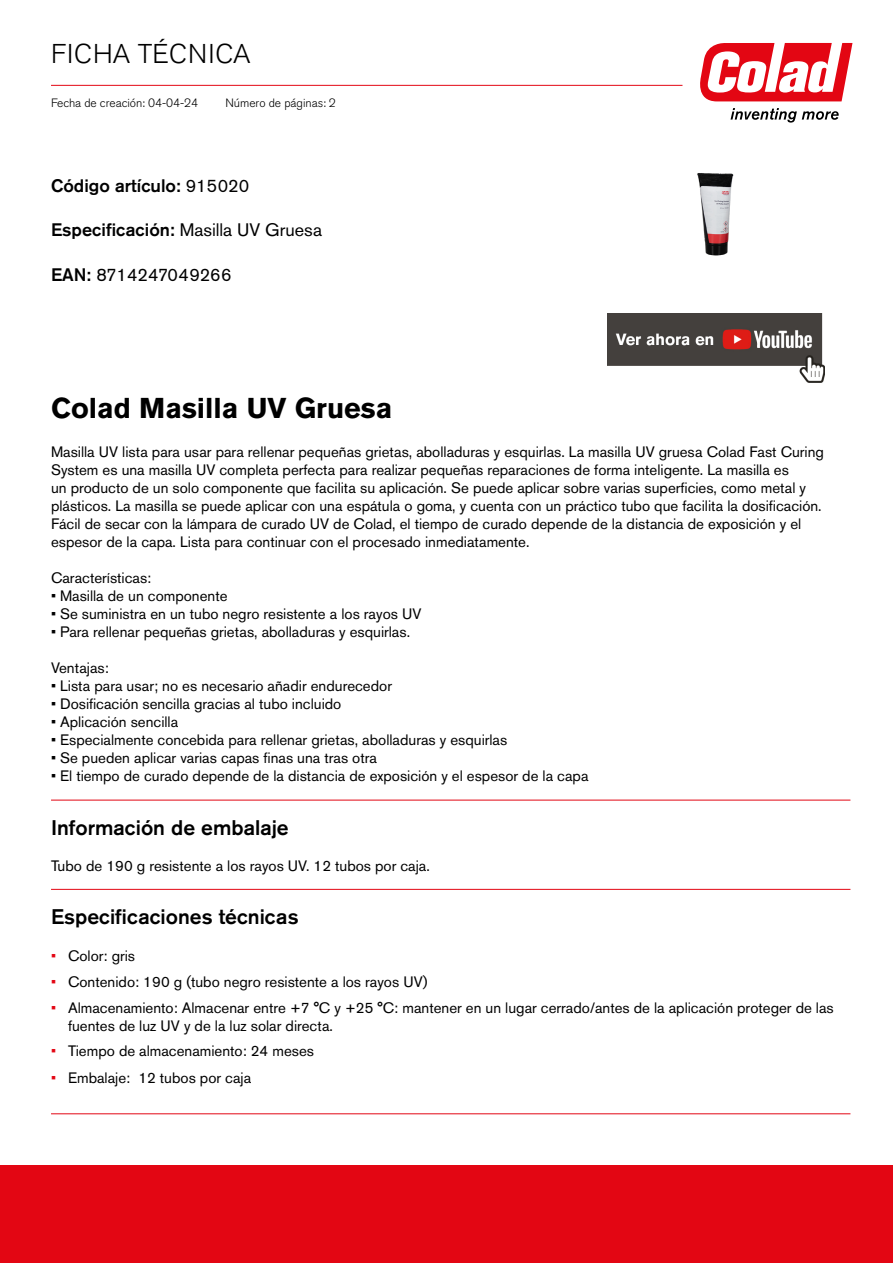
<style>
.page{position:relative;width:893px;height:1263px;background:#fff}
.page>*{position:absolute;margin:0;border:0;box-sizing:border-box;transform-origin:0 0}
.t1{font:700 28.5px "Akzidenz Grotesk Pro";color:#000}
.t2{font:300 27px "Akzidenz Grotesk Pro";letter-spacing:.03em;color:#000}
.t3{font:500 21px "Akzidenz Grotesk Pro";color:#000}
.t4{font:500 18px "Akzidenz Grotesk Pro";color:#000}
.t5{font:18px "Akzidenz Grotesk Pro";color:#000}
.t6{font:15px/18px "Akzidenz Grotesk Pro";color:#000}
.t7{font:300 12px "Akzidenz Grotesk Pro";color:#000}
.s1{font-weight:400}
.s2{font-weight:500}
.s3{color:#e30613}
</style>
<div class="page">
<svg style="left:700px;top:43px;width:152px;height:58px"></svg>
<svg style="left:731px;top:108px;width:108px;height:15px"></svg>
<hr style="left:51px;top:85px;width:631px;height:1px;background:#e30613">
<div style="left:0;top:1165px;width:893px;height:98px;background:#e30613"></div>
<hr style="left:51px;top:800px;width:799px;height:1px;background:#e30613">
<hr style="left:51px;top:889px;width:799px;height:1px;background:#e30613">
<hr style="left:51px;top:1113px;width:799px;height:1px;background:#e30613">
<img style="left:608px;top:313px;width:217px;height:70px">
<img style="left:697px;top:173px;width:37px;height:83px">
<h2 class="t2" style="left:51px;top:36px;width:201px">FICHA TÉCNICA</h2>
<p class="t7" style="left:225px;top:95px;width:112px">Número de páginas: 2</p>
<p class="t7" style="left:51px;top:95px;width:149px">Fecha de creación: 04-04-24</p>
<p class="t4" style="left:51px;top:174px;width:200px">Código artículo: <span class="s1">915020</span></p>
<p class="t4" style="left:51px;top:218px;width:273px">Especificación: <span class="s1">Masilla UV Gruesa</span></p>
<p class="t5" style="left:51px;top:263px;width:182px"><span class="s2">EAN:</span> 8714247049266</p>
<h1 class="t1" style="left:51px;top:389px;width:343px">Colad Masilla UV Gruesa</h1>
<p class="t6" style="left:51px;top:443px;width:774px">Masilla UV lista para usar para rellenar pequeñas grietas, abolladuras y esquirlas. La masilla UV gruesa Colad Fast Curing System es una masilla UV completa perfecta para realizar pequeñas reparaciones de forma inteligente. La masilla es<br>un producto de un solo componente que facilita su aplicación. Se puede aplicar sobre varias superficies, como metal y plásticos. La masilla se puede aplicar con una espátula o goma, y cuenta con un práctico tubo que facilita la dosificación.<br>Fácil de secar con la lámpara de curado UV de Colad, el tiempo de curado depende de la distancia de exposición y el espesor de la capa. Lista para continuar con el procesado inmediatamente.</p>
<p class="t6" style="left:51px;top:569px;width:102px">Características:</p>
<p class="t6" style="left:51px;top:587px;width:178px">• Masilla de un componente</p>
<p class="t6" style="left:51px;top:605px;width:372px">• Se suministra en un tubo negro resistente a los rayos UV</p>
<p class="t6" style="left:51px;top:623px;width:361px">• Para rellenar pequeñas grietas, abolladuras y esquirlas.</p>
<p class="t6" style="left:51px;top:659px;width:59px">Ventajas:</p>
<p class="t6" style="left:51px;top:677px;width:343px">• Lista para usar; no es necesario añadir endurecedor</p>
<p class="t6" style="left:51px;top:695px;width:292px">• Dosificación sencilla gracias al tubo incluido</p>
<p class="t6" style="left:51px;top:713px;width:129px">• Aplicación sencilla</p>
<p class="t6" style="left:51px;top:731px;width:458px">• Especialmente concebida para rellenar grietas, abolladuras y esquirlas</p>
<p class="t6" style="left:51px;top:749px;width:327px">• Se pueden aplicar varias capas finas una tras otra</p>
<p class="t6" style="left:51px;top:767px;width:539px">• El tiempo de curado depende de la distancia de exposición y el espesor de la capa</p>
<h3 class="t3" style="left:51px;top:814px;width:239px">Información de embalaje</h3>
<p class="t6" style="left:51px;top:856px;width:380px">Tubo de 190 g resistente a los rayos UV. 12 tubos por caja.</p>
<h3 class="t3" style="left:51px;top:903px;width:249px">Especificaciones técnicas</h3>
<p class="t6" style="left:51px;top:947px;width:86px"><span class="s3">•</span> Color: gris</p>
<p class="t6" style="left:51px;top:972px;width:378px"><span class="s3">•</span> Contenido: 190 g (tubo negro resistente a los rayos UV)</p>
<p class="t6" style="left:68px;top:999px;width:767px;text-indent:-17px"><span class="s3">•</span> Almacenamiento: Almacenar entre +7 °C y +25 °C: mantener en un lugar cerrado/antes de la aplicación proteger de las fuentes de luz UV y de la luz solar directa.</p>
<p class="t6" style="left:51px;top:1042px;width:264px"><span class="s3">•</span> Tiempo de almacenamiento: 24 meses</p>
<p class="t6" style="left:51px;top:1069px;width:202px"><span class="s3">•</span> Embalaje: 12 tubos por caja</p>
</div>
